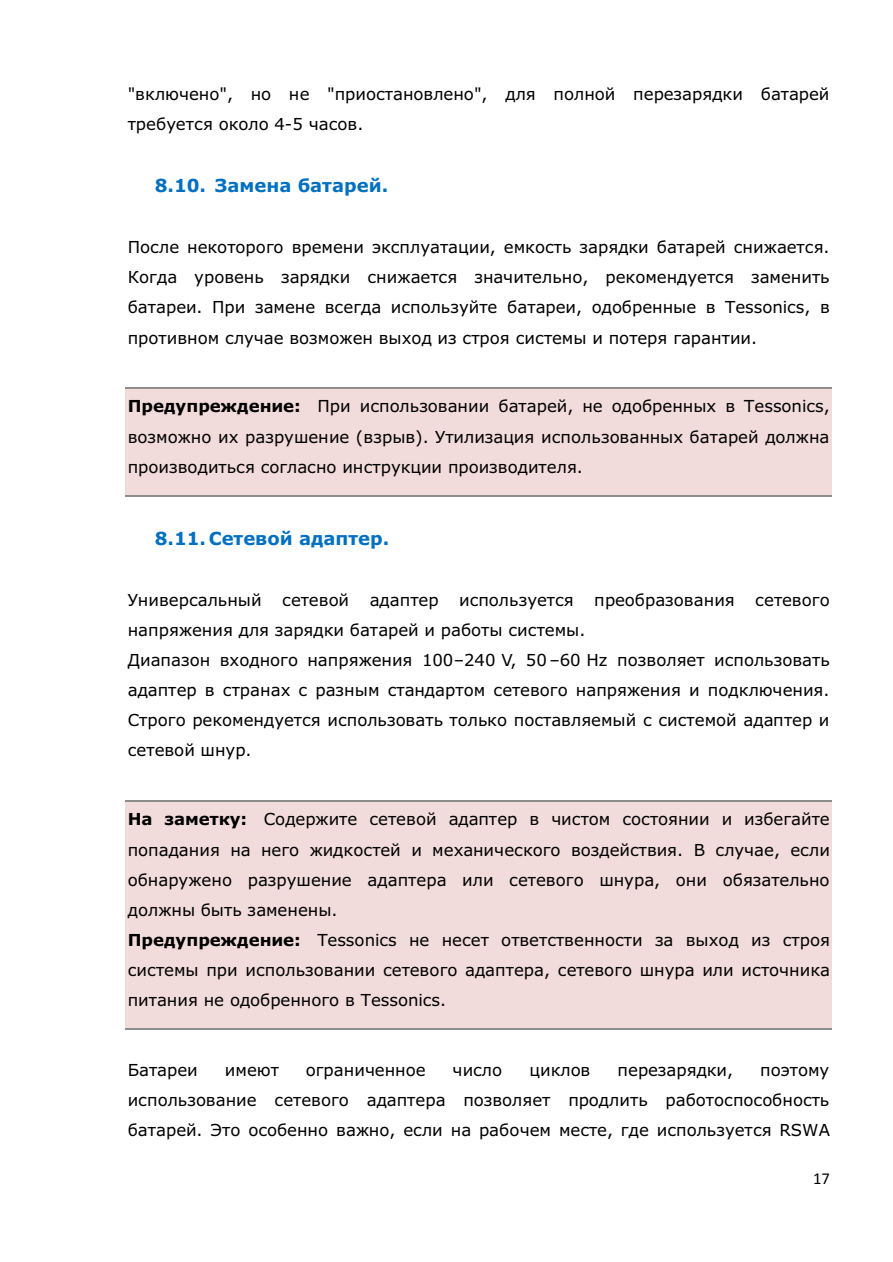
<style>
.page{position:relative;width:893px;height:1262px;background:#fff}
.page>*{position:absolute;margin:0;border:0;box-sizing:border-box;transform-origin:0 0}
.t1{font:700 18px "Verdana";color:#0070c0}
.t2{font:16.5px/30.2px "Verdana";color:#000}
.t3{font:16.5px "Calibri";color:#000}
.s1{font-weight:700}
</style>
<div class="page">
<div style="left:125px;top:388px;width:707px;height:38px;background:#f2dbdb"></div>
<hr style="left:125px;top:387px;width:707px;height:1px;background:#8d8d8d">
<div style="left:125px;top:426px;width:707px;height:30px;background:#f2dbdb"></div>
<div style="left:125px;top:456px;width:707px;height:39px;background:#f2dbdb"></div>
<hr style="left:125px;top:495px;width:707px;height:1px;background:#8d8d8d">
<div style="left:125px;top:801px;width:707px;height:38px;background:#f2dbdb"></div>
<hr style="left:125px;top:800px;width:707px;height:1px;background:#8d8d8d">
<div style="left:125px;top:839px;width:707px;height:30px;background:#f2dbdb"></div>
<div style="left:125px;top:869px;width:707px;height:30px;background:#f2dbdb"></div>
<div style="left:125px;top:899px;width:707px;height:30px;background:#f2dbdb"></div>
<div style="left:125px;top:929px;width:707px;height:30px;background:#f2dbdb"></div>
<div style="left:125px;top:959px;width:707px;height:30px;background:#f2dbdb"></div>
<div style="left:125px;top:989px;width:707px;height:39px;background:#f2dbdb"></div>
<hr style="left:125px;top:1028px;width:707px;height:1px;background:#8d8d8d">
<p class="t2" style="left:128px;top:80px;width:703px">"включено", но не "приостановлено", для полной перезарядки батарей требуется около 4-5 часов.</p>
<p class="t1" style="left:155px;top:178px;width:235px">8.10. Замена батарей.</p>
<p class="t2" style="left:128px;top:233px;width:703px;text-align:justify">После некоторого времени эксплуатации, емкость зарядки батарей снижается.<br>Когда уровень зарядки снижается значительно, рекомендуется заменить батареи. При замене всегда используйте батареи, одобренные в Tessonics, в противном случае возможен выход из строя системы и потеря гарантии.</p>
<p class="t2" style="left:128px;top:393px;width:703px;text-align:justify"><span class="s1">Предупреждение:</span> При использовании батарей, не одобренных в Tessonics, возможно их разрушение (взрыв). Утилизация использованных батарей должна производиться согласно инструкции производителя.</p>
<p class="t1" style="left:155px;top:531px;width:236px">8.11. Сетевой адаптер.</p>
<p class="t2" style="left:128px;top:586px;width:703px">Универсальный сетевой адаптер используется преобразования сетевого напряжения для зарядки батарей и работы системы.<br>Диапазон входного напряжения 100–240 V, 50–60 Hz позволяет использовать адаптер в странах с разным стандартом сетевого напряжения и подключения.<br>Строго рекомендуется использовать только поставляемый с системой адаптер и сетевой шнур.</p>
<p class="t2" style="left:128px;top:805px;width:704px"><span class="s1">На заметку:</span> Содержите сетевой адаптер в чистом состоянии и избегайте попадания на него жидкостей и механического воздействия. В случае, если обнаружено разрушение адаптера или сетевого шнура, они обязательно должны быть заменены.<br><span class="s1">Предупреждение:</span> Tessonics не несет ответственности за выход из строя системы при использовании сетевого адаптера, сетевого шнура или источника питания не одобренного в Tessonics.</p>
<p class="t2" style="left:128px;top:1056px;width:72px">Батареи</p>
<p class="t2" style="left:225px;top:1056px;width:56px">имеют</p>
<p class="t2" style="left:306px;top:1056px;width:121px">ограниченное</p>
<p class="t2" style="left:452px;top:1056px;width:51px">число</p>
<p class="t2" style="left:529px;top:1056px;width:62px">циклов</p>
<p class="t2" style="left:617px;top:1056px;width:117px">перезарядки,</p>
<p class="t2" style="left:128px;top:1056px;width:703px;text-align:justify;text-indent:632px">поэтому использование сетевого адаптера позволяет продлить работоспособность батарей. Это особенно важно, если на рабочем месте, где используется RSWA</p>
<p class="t3" style="left:813px;top:1171px;width:18px">17</p>
</div>
